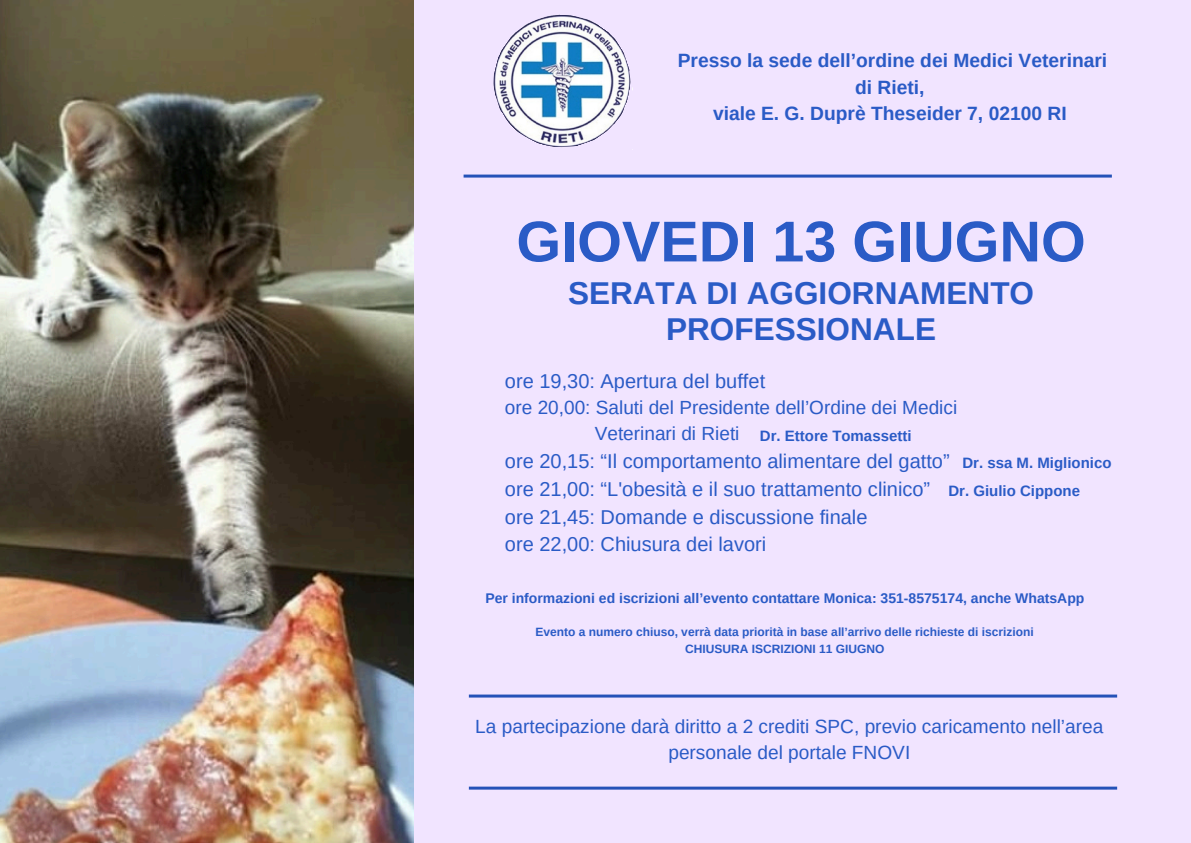
<style>
.page{position:relative;width:1191px;height:843px;background:#fff}
.page>*{position:absolute;margin:0;border:0;box-sizing:border-box;transform-origin:0 0}
.t1{font:700 57.5px "Arimo";color:#2a5bc6}
.t2{font:700 31.5px/36px "Arimo";color:#2a5bc6;text-align:center}
.t3{font:20px/27.8px "Arimo";color:#2a5bc6}
.t4{font:700 19.2px/26.7px "Arimo";color:#2a5bc6;text-align:center}
.t5{font:19.1px/26.2px "Arimo";color:#2a5bc6;text-align:center}
.t6{font:19px/26.2px "Arimo";color:#2a5bc6}
.t7{font:700 15px "Arimo";color:#2a5bc6}
.t8{font:700 14px "Arimo";color:#2a5bc6}
.t9{font:700 12px "Arimo";color:#2a5bc6}
</style>
<div class="page">
<div style="left:0;top:0;width:1190px;height:842px;background:#f1e4ff"></div>
<hr style="left:469px;top:694px;width:647px;height:3px;background:#2452b8">
<hr style="left:463px;top:174px;width:648px;height:3px;background:#2452b8">
<hr style="left:469px;top:786px;width:647px;height:3px;background:#2452b8">
<img style="left:0;top:0;width:413px;height:842px">
<svg style="left:493px;top:14px;width:140px;height:136px"></svg>
<h4 class="t4" style="left:677px;top:47px;width:431px">Presso la sede dell’ordine dei Medici Veterinari di Rieti,<br>viale E. G. Duprè Theseider 7, 02100 RI</h4>
<p class="t1" style="left:516px;top:209px;width:570px">GIOVEDI 13 GIUGNO</p>
<p class="t2" style="left:568px;top:275px;width:467px">SERATA DI AGGIORNAMENTO<br>PROFESSIONALE</p>
<h1 class="t3" style="left:505px;top:366px;width:262px">ore 19,30: Apertura del buffet</h1>
<h1 class="t6" style="left:594px;top:394px;width:364px;text-indent:-90px">ore 20,00: Saluti del Presidente dell’Ordine dei Medici<br>Veterinari di Rieti</h1>
<h1 class="t3" style="left:505px;top:447px;width:446px">ore 20,15: “Il comportamento alimentare del gatto” ore 21,00: “L'obesità e il suo trattamento clinico” ore 21,45: Domande e discussione finale</h1>
<h3 class="t3" style="left:505px;top:530px;width:263px">ore 22,00: Chiusura dei lavori</h3>
<h4 class="t7" style="left:759px;top:427px;width:153px">Dr. Ettore Tomassetti</h4>
<h4 class="t7" style="left:962px;top:454px;width:151px">Dr. ssa M. Miglionico</h4>
<h4 class="t7" style="left:948px;top:482px;width:133px">Dr. Giulio Cippone</h4>
<p class="t8" style="left:485px;top:590px;width:600px">Per informazioni ed iscrizioni all’evento contattare Monica: 351-8575174, anche WhatsApp</p>
<p class="t9" style="left:535px;top:625px;width:500px">Evento a numero chiuso, verrà data priorità in base all’arrivo delle richieste di iscrizioni</p>
<h3 class="t9" style="left:685px;top:641px;width:201px">CHIUSURA ISCRIZIONI 11 GIUGNO</h3>
<h2 class="t5" style="left:475px;top:712px;width:629px">La partecipazione darà diritto a 2 crediti SPC, previo caricamento nell’area personale del portale FNOVI</h2>
</div>
